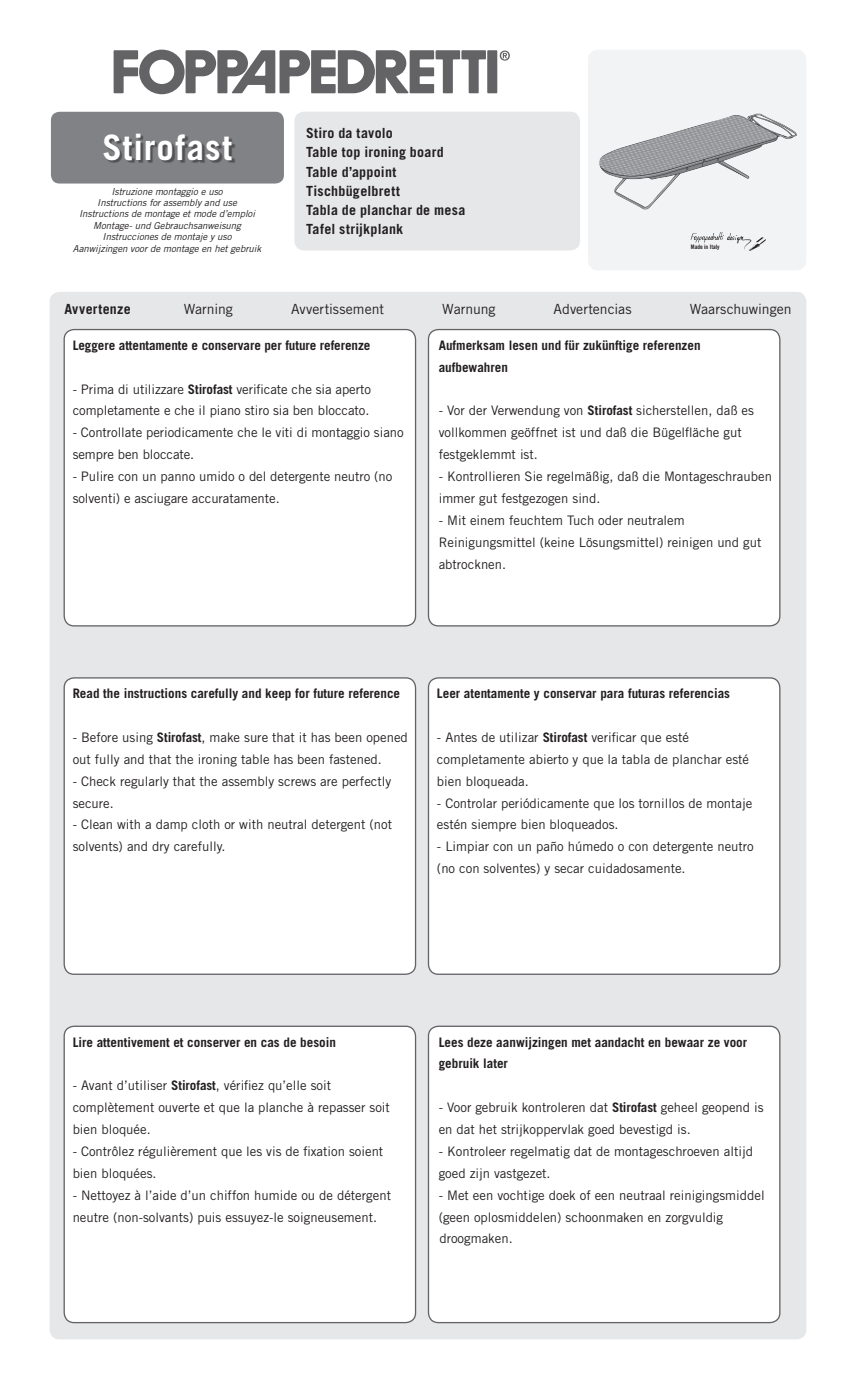
<style>
.page{position:relative;width:856px;height:1389px;background:#fff}
.page>*{position:absolute;margin:0;border:0;box-sizing:border-box;transform-origin:0 0}
.P_-_Titoli{font:700 35px "Trade Gothic LT Std";letter-spacing:.03em;color:#fff}
.P_-_Titoli-2{font:700 14px "Trade Gothic LT Std";letter-spacing:.015em;color:#231f20}
.P_-_Titoli-3{font:14px "Trade Gothic LT Std";color:#231f20}
.t1{font:13.12px/21.9px "Trade Gothic LT Std";color:#231f20}
.t2{font:700 13.12px/21.9px "Trade Gothic LT Std";color:#231f20}
.t3{font:italic 9.62px "Trade Gothic LT Std";letter-spacing:-.005em;color:#231f20}
.t4{font:6.12px "Trade Gothic LT Std Bd Cn 20";color:#231f20}
.s1{font-weight:700}
</style>
<div class="page">
<div style="left:50px;top:292px;width:756px;height:1047px;background:#e6e7e9;border-radius:10px"></div>
<div style="left:64px;top:678px;width:351px;height:296px;background:#fff;border-radius:10px"></div>
<div style="left:64px;top:677px;width:352px;height:298px;border:1px solid #636366;border-radius:10px"></div>
<div style="left:428px;top:678px;width:352px;height:296px;background:#fff;border-radius:10px"></div>
<div style="left:428px;top:677px;width:352px;height:298px;border:1px solid #636366;border-radius:10px"></div>
<div style="left:64px;top:1026px;width:351px;height:297px;background:#fff;border-radius:10px"></div>
<div style="left:64px;top:1026px;width:352px;height:297px;border:1px solid #636366;border-radius:10px"></div>
<div style="left:428px;top:1026px;width:352px;height:297px;background:#fff;border-radius:10px"></div>
<div style="left:428px;top:1026px;width:352px;height:297px;border:1px solid #636366;border-radius:10px"></div>
<div style="left:64px;top:330px;width:351px;height:296px;background:#fff;border-radius:10px"></div>
<div style="left:64px;top:329px;width:352px;height:298px;border:1px solid #636366;border-radius:10px"></div>
<div style="left:428px;top:330px;width:352px;height:296px;background:#fff;border-radius:10px"></div>
<div style="left:428px;top:329px;width:352px;height:298px;border:1px solid #636366;border-radius:10px"></div>
<div style="left:588px;top:50px;width:218px;height:220px;background:#f2f3f4;border-radius:10px"></div>
<div style="left:294px;top:112px;width:286px;height:139px;background:#e6e7e9;border-radius:10px"></div>
<svg style="left:114px;top:50px;width:372px;height:44px"></svg>
<div style="left:487px;top:50px;width:10px;height:43px;background:#636366"></div>
<svg style="left:500px;top:51px;width:10px;height:10px"></svg>
<div style="left:50px;top:110px;width:235px;height:75px;background:#808285;border-radius:10px"></div>
<div style="left:48px;top:109px;width:238px;height:77px;border:3px solid #fff;border-radius:10px"></div>
<div style="left:105px;top:136px;width:206px;height:78px;background:#231f20;opacity:.5"></div>
<svg style="left:691px;top:232px;width:75px;height:19px"></svg>
<img style="left:599px;top:114px;width:198px;height:96px">
<p class="P_-_Titoli" style="left:103px;top:126px;width:131px">Stirofast</p>
<p class="t3" style="left:111px;top:185px;width:113px">Istruzione montaggio e uso</p>
<p class="t3" style="left:97px;top:197px;width:141px">Instructions for assembly and use</p>
<p class="t3" style="left:79px;top:208px;width:177px">Instructions de montage et mode d’emploi</p>
<p class="t3" style="left:93px;top:220px;width:149px">Montage- und Gebrauchsanweisung</p>
<p class="t3" style="left:103px;top:231px;width:131px">Instrucciones de montaje y uso</p>
<p class="t3" style="left:73px;top:242px;width:190px">Aanwijzingen voor de montage en het gebruik</p>
<p class="P_-_Titoli-2" style="left:306px;top:124px;width:88px">Stiro da tavolo</p>
<p class="P_-_Titoli-2" style="left:306px;top:144px;width:139px">Table top ironing board</p>
<p class="P_-_Titoli-2" style="left:306px;top:163px;width:92px">Table d’appoint</p>
<p class="P_-_Titoli-2" style="left:306px;top:182px;width:95px">Tischbügelbrett</p>
<p class="P_-_Titoli-2" style="left:306px;top:201px;width:161px">Tabla de planchar de mesa</p>
<p class="P_-_Titoli-2" style="left:306px;top:221px;width:99px">Tafel strijkplank</p>
<p class="t4" style="left:691px;top:244px;width:30px">Made in Italy</p>
<p class="P_-_Titoli-2" style="left:64px;top:301px;width:68px">Avvertenze</p>
<p class="P_-_Titoli-3" style="left:184px;top:301px;width:51px">Warning</p>
<p class="P_-_Titoli-3" style="left:291px;top:301px;width:94px">Avvertissement</p>
<p class="P_-_Titoli-3" style="left:442px;top:301px;width:55px">Warnung</p>
<p class="P_-_Titoli-3" style="left:553px;top:301px;width:79px">Advertencias</p>
<p class="P_-_Titoli-3" style="left:689px;top:301px;width:103px">Waarschuwingen</p>
<p class="t2" style="left:73px;top:334px;width:299px">Leggere attentamente e conservare per future referenze</p>
<p class="t1" style="left:73px;top:378px;width:300px">- Prima di utilizzare <span class="s1">Stirofast</span> verificate che sia aperto completamente e che il piano stiro sia ben bloccato.</p>
<p class="t1" style="left:73px;top:422px;width:332px">- Controllate periodicamente che le viti di montaggio siano sempre ben bloccate.</p>
<p class="t1" style="left:73px;top:465px;width:321px">- Pulire con un panno umido o del detergente neutro (no solventi) e asciugare accuratamente.</p>
<p class="t2" style="left:439px;top:334px;width:263px">Aufmerksam lesen und für zukünftige referenzen aufbewahren</p>
<p class="t1" style="left:439px;top:400px;width:317px">- Vor der Verwendung von <span class="s1">Stirofast</span> sicherstellen, daß es vollkommen geöffnet ist und daß die Bügelfläche gut festgeklemmt ist.</p>
<p class="t1" style="left:439px;top:465px;width:335px">- Kontrollieren Sie regelmäßig, daß die Montageschrauben immer gut festgezogen sind.</p>
<p class="t1" style="left:439px;top:509px;width:324px">- Mit einem feuchtem Tuch oder neutralem<br>Reinigungsmittel (keine Lösungsmittel) reinigen und gut abtrocknen.</p>
<p class="t2" style="left:73px;top:682px;width:329px">Read the instructions carefully and keep for future reference</p>
<p class="t1" style="left:73px;top:726px;width:337px">- Before using <span class="s1">Stirofast</span>, make sure that it has been opened out fully and that the ironing table has been fastened.</p>
<p class="t1" style="left:73px;top:770px;width:320px">- Check regularly that the assembly screws are perfectly secure.</p>
<p class="t1" style="left:73px;top:814px;width:321px">- Clean with a damp cloth or with neutral detergent (not solvents) and dry carefully.</p>
<p class="t2" style="left:437px;top:682px;width:295px">Leer atentamente y conservar para futuras referencias</p>
<p class="t1" style="left:437px;top:726px;width:314px">- Antes de utilizar <span class="s1">Stirofast</span> verificar que esté completamente abierto y que la tabla de planchar esté bien bloqueada.</p>
<p class="t1" style="left:437px;top:792px;width:317px">- Controlar periódicamente que los tornillos de montaje estén siempre bien bloqueados.</p>
<p class="t1" style="left:437px;top:836px;width:318px">- Limpiar con un paño húmedo o con detergente neutro (no con solventes) y secar cuidadosamente.</p>
<p class="t2" style="left:73px;top:1031px;width:265px">Lire attentivement et conserver en cas de besoin</p>
<p class="t1" style="left:73px;top:1075px;width:319px">- Avant d’utiliser <span class="s1">Stirofast</span>, vérifiez qu’elle soit complètement ouverte et que la planche à repasser soit bien bloquée.</p>
<p class="t1" style="left:73px;top:1140px;width:312px">- Contrôlez régulièrement que les vis de fixation soient bien bloquées.</p>
<p class="t1" style="left:73px;top:1184px;width:320px">- Nettoyez à l’aide d’un chiffon humide ou de détergent neutre (non-solvants) puis essuyez-le soigneusement.</p>
<p class="t2" style="left:439px;top:1031px;width:310px">Lees deze aanwijzingen met aandacht en bewaar ze voor gebruik later</p>
<p class="t1" style="left:439px;top:1096px;width:326px">- Voor gebruik kontroleren dat <span class="s1">Stirofast</span> geheel geopend is en dat het strijkoppervlak goed bevestigd is.</p>
<p class="t1" style="left:439px;top:1140px;width:316px">- Kontroleer regelmatig dat de montageschroeven altijd goed zijn vastgezet.</p>
<p class="t1" style="left:439px;top:1184px;width:327px">- Met een vochtige doek of een neutraal reinigingsmiddel (geen oplosmiddelen) schoonmaken en zorgvuldig droogmaken.</p>
</div>
